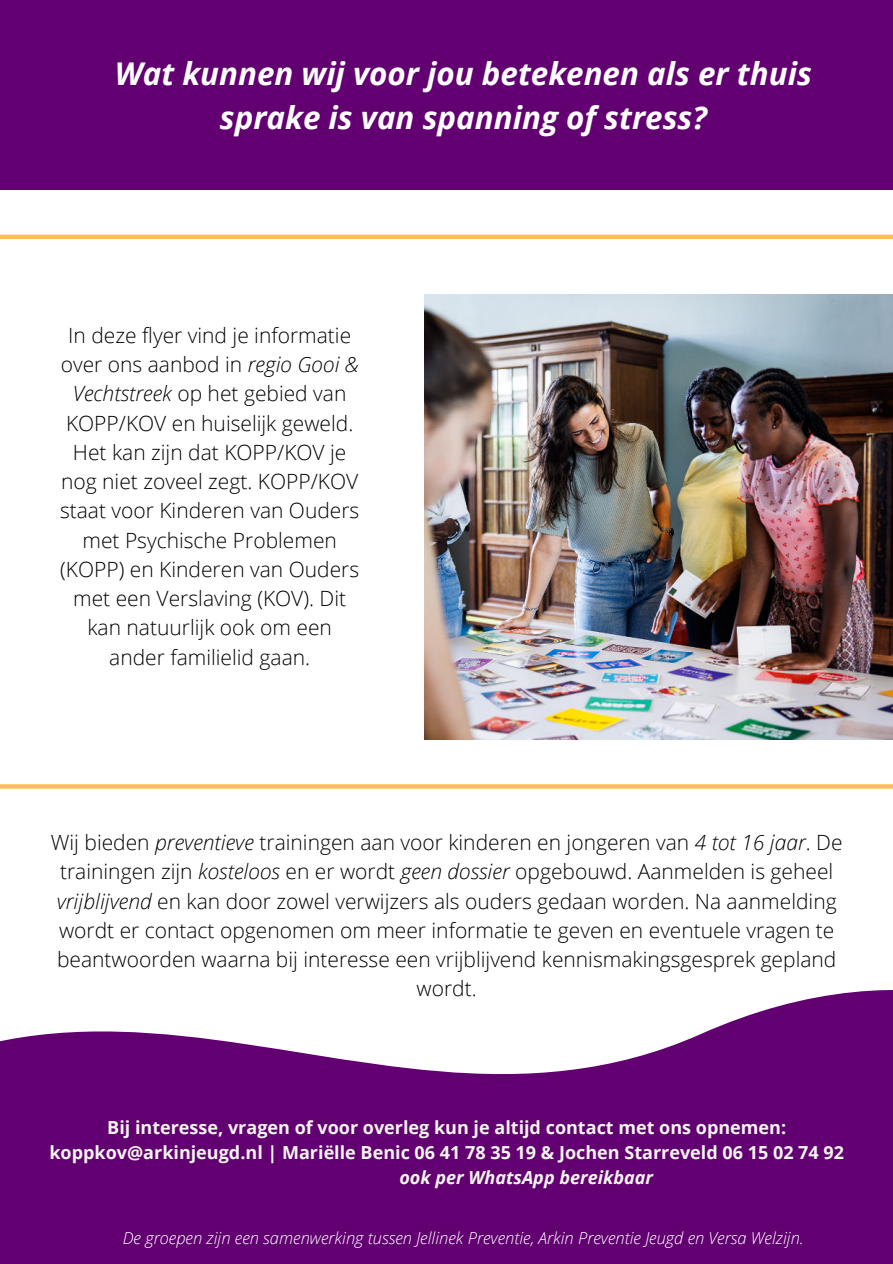
<style>
.page{position:relative;width:893px;height:1264px;background:#fff}
.page>*{position:absolute;margin:0;border:0;box-sizing:border-box;transform-origin:0 0}
.t1{font:italic 700 31.35px/43.8px "Open Sans";color:#fff;text-align:center}
.t2{font:300 21px/29.2px "Open Sans";color:#000;text-align:center}
.t3{font:700 18px/24.8px "Open Sans";color:#f5f5ef;text-align:center}
.t4{font:italic 700 18px "Open Sans";color:#f5f5ef}
.t5{font:italic 300 16.5px "Open Sans";color:#fff}
.s1{font-style:italic}
</style>
<div class="page">
<img style="left:424px;top:294px;width:468px;height:445px">
<svg style="left:0;top:990px;width:892px;height:273px;fill:#620072"></svg>
<svg style="left:0;top:784px;width:892px;height:4px;background:#ffc062"></svg>
<div style="left:0;top:234px;width:892px;height:5px;background:#ffbd59"></div>
<div style="left:0;top:0;width:892px;height:190px;background:#620072"></div>
<h1 class="t1" style="left:115px;top:51px;width:698px">Wat kunnen wij voor jou betekenen als er thuis sprake is van spanning of stress?</h1>
<p class="t2" style="left:60px;top:320px;width:301px">In deze flyer vind je informatie over ons aanbod in <span class="s1">regio Gooi &amp;<br>Vechtstreek</span> op het gebied van<br>KOPP/KOV en huiselijk geweld.<br>Het kan zijn dat KOPP/KOV je nog niet zoveel zegt. KOPP/KOV staat voor Kinderen van Ouders met Psychische Problemen (KOPP) en Kinderen van Ouders met een Verslaving (KOV). Dit kan natuurlijk ook om een ander familielid gaan.</p>
<p class="t2" style="left:51px;top:827px;width:793px">Wij bieden <span class="s1">preventieve</span> trainingen aan voor kinderen en jongeren van <span class="s1">4 tot 16 jaar</span>. De trainingen zijn <span class="s1">kosteloos</span> en er wordt <span class="s1">geen dossier</span> opgebouwd. Aanmelden is geheel <span class="s1">vrijblijvend</span> en kan door zowel verwijzers als ouders gedaan worden. Na aanmelding wordt er contact opgenomen om meer informatie te geven en eventuele vragen te beantwoorden waarna bij interesse een vrijblijvend kennismakingsgesprek gepland wordt.</p>
<p class="t3" style="left:49px;top:1115px;width:796px">Bij interesse, vragen of voor overleg kun je altijd contact met ons opnemen: koppkov@arkinjeugd.nl | Mariëlle Benic 06 41 78 35 19 &amp; Jochen Starreveld 06 15 02 74 92</p>
<p class="t4" style="left:399px;top:1164px;width:255px">ook per WhatsApp bereikbaar</p>
<p class="t5" style="left:123px;top:1226px;width:682px">De groepen zijn een samenwerking tussen Jellinek Preventie, Arkin Preventie Jeugd en Versa Welzijn.</p>
</div>
